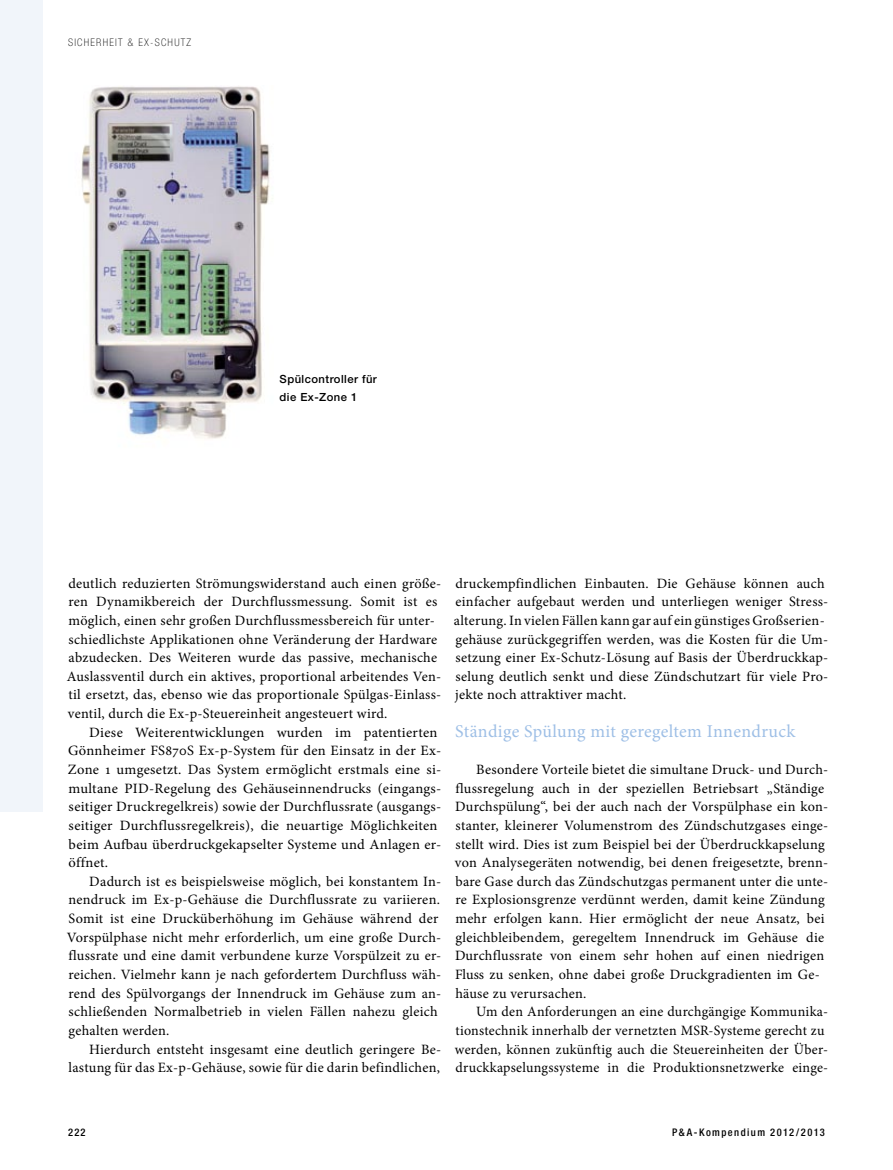
<style>
.page{position:relative;width:893px;height:1170px;background:#fff}
.page>*{position:absolute;margin:0;border:0;box-sizing:border-box;transform-origin:0 0}
.Beitrag_Zwischentitel{font:18px "Minion Pro";letter-spacing:.015em;color:#9ebfe6}
.Beitrag_Body{font:14.25px/18.6px "Minion Pro";letter-spacing:.02em;color:#000}
.Beitrag_BU{font:500 11.25px/18.6px "Helvetica Neue LT Std";letter-spacing:.04em;color:#000}
.Fusszeile_links{font:500 condensed 10.5px "Helvetica Neue LT Std";letter-spacing:.135em;color:#000}
.Rubrik_links{font:100 condensed 10.5px "Helvetica Neue LT Std";letter-spacing:.12em;color:#000}
.Seitenzahl_links{font:500 condensed 10.5px "Helvetica Neue LT Std";color:#000}
</style>
<div class="page">
<div style="left:0;top:0;width:43px;height:811px;background:#f1f5fa"></div>
<img style="left:81px;top:86px;width:192px;height:353px">
<p class="Rubrik_links" style="left:68px;top:36px;width:125px">SICHERHEIT &amp; EX-SCHUTZ</p>
<p class="Beitrag_BU" style="left:280px;top:369px;width:99px">Spülcontroller für die Ex-Zone 1</p>
<p class="Beitrag_Body" style="left:67px;top:574px;width:376px">deutlich reduzierten Strömungswiderstand auch einen größe&shy;ren Dynamikbereich der Durchflussmessung. Somit ist es möglich, einen sehr großen Durchflussmessbereich für unter&shy;schiedlichste Applikationen ohne Veränderung der Hardware abzudecken. Des Weiteren wurde das passive, mechanische Auslassventil durch ein aktives, proportional arbeitendes Ven&shy;til ersetzt, das, ebenso wie das proportionale Spülgas-Einlass&shy;ventil, durch die Ex-p-Steuereinheit angesteuert wird.</p>
<p class="Beitrag_Body" style="left:68px;top:722px;width:375px;text-indent:21px">Diese Weiterentwicklungen wurden im patentierten Gönnheimer FS870S Ex-p-System für den Einsatz in der Ex-Zone umgesetzt. Das System ermöglicht erstmals eine si&shy;multane PID-Regelung des Gehäuseinnendrucks (eingangs&shy;seitiger Druckregelkreis) sowie der Durchflussrate (ausgangs&shy;seitiger Durchflussregelkreis), die neuartige Möglichkeiten beim Aufbau überdruckgekapselter Systeme und Anlagen er&shy;öffnet.</p>
<p class="Beitrag_Body" style="left:67px;top:871px;width:376px;text-indent:22px">Dadurch ist es beispielsweise möglich, bei konstantem In&shy;nendruck im Ex-p-Gehäuse die Durchflussrate zu variieren.<br>Somit ist eine Drucküberhöhung im Gehäuse während der Vorspülphase nicht mehr erforderlich, um eine große Durch&shy;flussrate und eine damit verbundene kurze Vorspülzeit zu er&shy;reichen. Vielmehr kann je nach gefordertem Durchfluss wäh&shy;rend des Spülvorgangs der Innendruck im Gehäuse zum an&shy;schließenden Normalbetrieb in vielen Fällen nahezu gleich gehalten werden.</p>
<p class="Beitrag_Body" style="left:68px;top:1039px;width:374px;text-align:right">Hierdurch entsteht insgesamt eine deutlich geringere Be&shy;lastung für das Ex-p-Gehäuse, sowie für die darin befindlichen,</p>
<p class="Beitrag_Body" style="left:454px;top:574px;width:376px">druckempfindlichen Einbauten. Die Gehäuse können auch einfacher aufgebaut werden und unterliegen weniger Stress&shy;alterung. In vielen Fällen kann gar auf ein günstiges Großserien&shy;gehäuse zurückgegriffen werden, was die Kosten für die Um&shy;setzung einer Ex-Schutz-Lösung auf Basis der Überdruckkap&shy;selung deutlich senkt und diese Zündschutzart für viele Pro&shy;jekte noch attraktiver macht.</p>
<p class="Beitrag_Zwischentitel" style="left:455px;top:718px;width:342px">Ständige Spülung mit geregeltem Innendruck</p>
<p class="Beitrag_Body" style="left:455px;top:760px;width:375px;text-indent:21px">Besondere Vorteile bietet die simultane Druck- und Durch&shy;flussregelung auch in der speziellen Betriebsart „Ständige Durchspülung“, bei der auch nach der Vorspülphase ein kon&shy;stanter, kleinerer Volumenstrom des Zündschutzgases einge&shy;stellt wird. Dies ist zum Beispiel bei der Überdruckkapselung von Analysegeräten notwendig, bei denen freigesetzte, brenn&shy;bare Gase durch das Zündschutzgas permanent unter die unte&shy;re Explosionsgrenze verdünnt werden, damit keine Zündung mehr erfolgen kann. Hier ermöglicht der neue Ansatz, bei gleichbleibendem, geregeltem Innendruck im Gehäuse die Durchflussrate von einem sehr hohen auf einen niedrigen Fluss zu senken, ohne dabei große Druckgradienten im Ge&shy;häuse zu verursachen.</p>
<p class="Beitrag_Body" style="left:455px;top:1002px;width:375px;text-indent:21px">Um den Anforderungen an eine durchgängige Kommunika&shy;tionstechnik innerhalb der vernetzten MSR-Systeme gerecht zu werden, können zukünftig auch die Steuereinheiten der Über&shy;druckkapselungssysteme in die Produktionsnetzwerke einge-</p>
<p class="Seitenzahl_links" style="left:68px;top:1125px;width:19px">222</p>
<p class="Fusszeile_links" style="left:672px;top:1125px;width:154px">P&amp;A-Kompendium 2012/2013</p>
</div>
